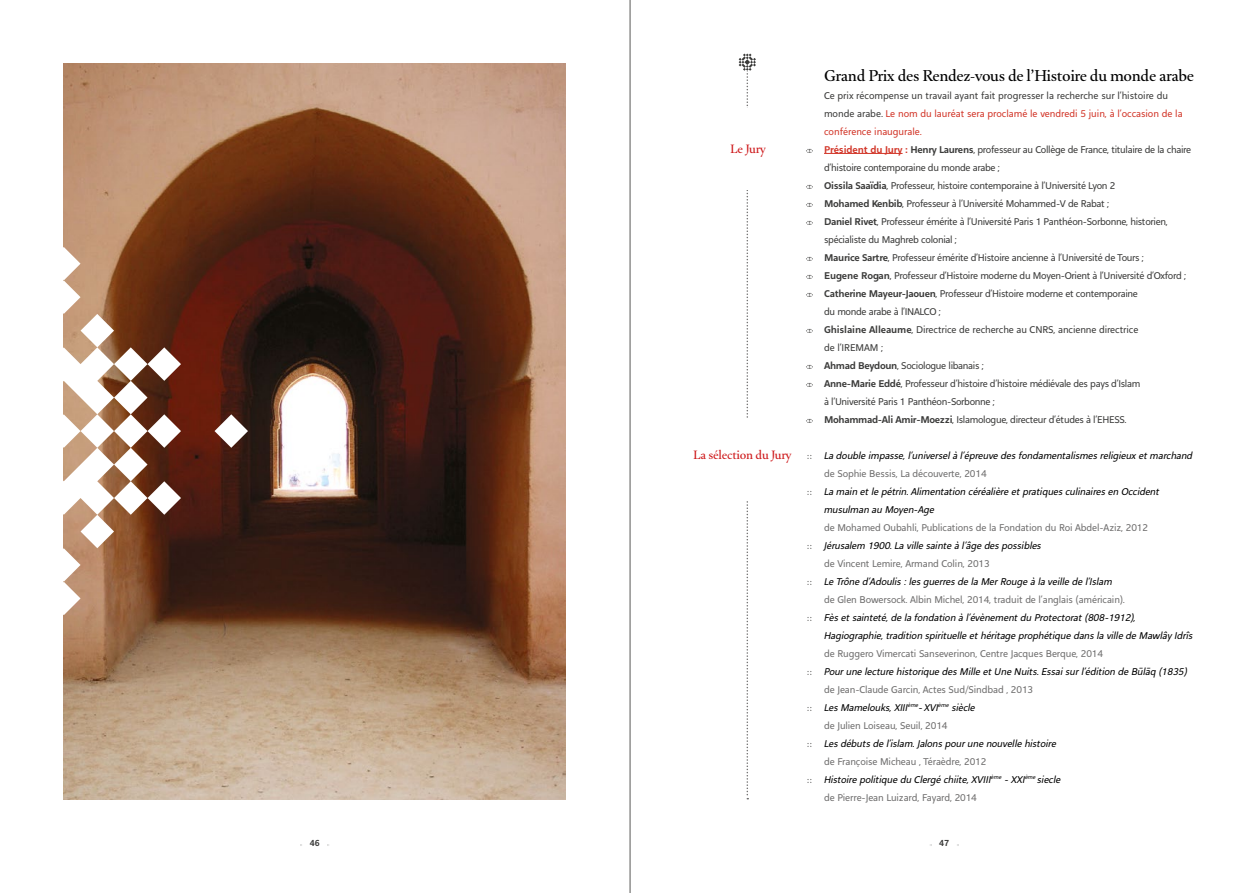
<style>
.page{position:relative;width:1259px;height:893px;background:#fff}
.page>*{position:absolute;margin:0;border:0;box-sizing:border-box;transform-origin:0 0}
.t1{font:500 19.5px "Mondara Serif";letter-spacing:-.02em;color:#000}
.t2{font:500 15px "Mondara Serif";letter-spacing:-.02em;color:#ce191b}
.t3{font:13.5px/18px "Mondara Sans";letter-spacing:-.025em;color:#3c3c3b}
.t4{font:italic 13.5px/18px "Mondara Sans";letter-spacing:-.01em;color:#000}
.t5{font:13.5px/18px "Mondara Sans";letter-spacing:-.01em;color:#706f6f}
.t6{font:700 12px "Mondara Sans";color:#3c3c3b}
.s1{color:#d23629}
.s2{font-weight:700;color:#d23629}
.s3{font-weight:700}
.s4{font-style:italic;color:#000}
</style>
<div class="page">
<img style="left:64px;top:64px;width:502px;height:735px">
<svg style="left:63px;top:247px;width:185px;height:368px"></svg>
<hr style="left:824px;top:153px;width:78px;height:1px;background:#d23629">
<svg style="left:806px;top:149px;width:7px;height:4px"></svg>
<svg style="left:806px;top:185px;width:7px;height:4px"></svg>
<svg style="left:806px;top:203px;width:7px;height:4px"></svg>
<svg style="left:806px;top:221px;width:7px;height:4px"></svg>
<svg style="left:806px;top:257px;width:7px;height:4px"></svg>
<svg style="left:806px;top:275px;width:7px;height:4px"></svg>
<svg style="left:806px;top:293px;width:7px;height:4px"></svg>
<svg style="left:806px;top:329px;width:7px;height:4px"></svg>
<svg style="left:806px;top:365px;width:7px;height:4px"></svg>
<svg style="left:806px;top:383px;width:7px;height:4px"></svg>
<svg style="left:806px;top:419px;width:7px;height:4px"></svg>
<svg style="left:738px;top:54px;width:18px;height:745px"></svg>
<hr style="left:629px;top:0;width:1px;height:893px;background:#575756">
<p class="t2" style="left:730px;top:139px;width:37px">Le Jury</p>
<p class="t2" style="left:693px;top:445px;width:100px">La sélection du Jury</p>
<h1 class="t1" style="left:824px;top:63px;width:372px">Grand Prix des Rendez-vous de l’Histoire du monde arabe</h1>
<p class="t3" style="left:824px;top:87px;width:369px">Ce prix récompense un travail ayant fait progresser la recherche sur l’histoire du monde arabe. <span class="s1">Le nom du lauréat sera proclamé le vendredi 5 juin, à l’occasion de la conférence inaugurale.<br></span><span class="s2">Président du Jury :</span> <span class="s3">Henry Laurens</span>, professeur au Collège de France, titulaire de la chaire d’histoire contemporaine du monde arabe ;<br><span class="s3">Oissila Saaïdia</span>, Professeur, histoire contemporaine à l’Université Lyon 2<br><span class="s3">Mohamed Kenbib</span>, Professeur à l’Université Mohammed-V de Rabat ;<br><span class="s3">Daniel Rivet</span>, Professeur émérite à l’Université Paris 1 Panthéon-Sorbonne, historien, spécialiste du Maghreb colonial ;<br><span class="s3">Maurice Sartre</span>, Professeur émérite d’Histoire ancienne à l’Université de Tours ;<br><span class="s3">Eugene Rogan</span>, Professeur d’Histoire moderne du Moyen-Orient à l’Université d’Oxford ; <span class="s3">Catherine Mayeur-Jaouen</span>, Professeur d’Histoire moderne et contemporaine<br>du monde arabe à l’INALCO ;<br><span class="s3">Ghislaine Alleaume</span>, Directrice de recherche au CNRS, ancienne directrice<br>de l’IREMAM ;<br><span class="s3">Ahmad Beydoun</span>, Sociologue libanais ;<br><span class="s3">Anne-Marie Eddé</span>, Professeur d’histoire d’histoire médiévale des pays d’Islam<br>à l’Université Paris 1 Panthéon-Sorbonne ;<br><span class="s3">Mohammad-Ali Amir-Moezzi</span>, Islamologue, directeur d’études à l’EHESS.</p>
<p class="t4" style="left:824px;top:447px;width:370px">La double impasse, l’universel à l’épreuve des fondamentalismes religieux et marchand</p>
<p class="t5" style="left:824px;top:465px;width:164px">de Sophie Bessis, La découverte, 2014</p>
<p class="t4" style="left:824px;top:483px;width:337px">La main et le pétrin. Alimentation céréalière et pratiques culinaires en Occident musulman au Moyen-Age</p>
<p class="t5" style="left:824px;top:519px;width:325px">de Mohamed Oubahli, Publications de la Fondation du Roi Abdel-Aziz, 2012</p>
<p class="t4" style="left:824px;top:537px;width:219px">Jérusalem 1900. La ville sainte à l’âge des possibles</p>
<p class="t5" style="left:824px;top:555px;width:167px">de Vincent Lemire, Armand Colin, 2013</p>
<p class="t4" style="left:824px;top:573px;width:290px">Le Trône d’Adoulis : les guerres de la Mer Rouge à la veille de l’Islam</p>
<p class="t5" style="left:824px;top:591px;width:302px">de Glen Bowersock. Albin Michel, 2014, traduit de l’anglais (américain).</p>
<p class="t4" style="left:824px;top:609px;width:370px">Fès et sainteté, de la fondation à l’évènement du Protectorat (808-1912),<br>Hagiographie, tradition spirituelle et héritage prophétique dans la ville de Mawlây Idrîs</p>
<p class="t5" style="left:824px;top:645px;width:281px">de Ruggero Vimercati Sanseverinon, Centre Jacques Berque, 2014</p>
<p class="t4" style="left:824px;top:663px;width:365px">Pour une lecture historique des Mille et Une Nuits. Essai sur l’édition de Būlāq (1835)</p>
<p class="t5" style="left:824px;top:681px;width:211px">de Jean-Claude Garcin, Actes Sud/Sindbad , 2013<br><span class="s4">Les Mamelouks, XIII</span><sup>ème</sup><span class="s4">-XVI</span><sup>ème</sup> <span class="s4">siècle<br></span>de Julien Loiseau, Seuil, 2014</p>
<p class="t4" style="left:824px;top:735px;width:234px">Les débuts de l’islam. Jalons pour une nouvelle histoire</p>
<p class="t5" style="left:824px;top:753px;width:238px">de Françoise Micheau , Téraèdre, 2012<br><span class="s4">Histoire politique du Clergé chiite, XVIII</span><sup>ème</sup> <span class="s4">- XXI</span><sup>ème</sup> <span class="s4">siecle </span>de Pierre-Jean Luizard, Fayard, 2014</p>
<p class="t6" style="left:310px;top:837px;width:12px">46</p>
<p class="t6" style="left:939px;top:837px;width:12px">47</p>
</div>
